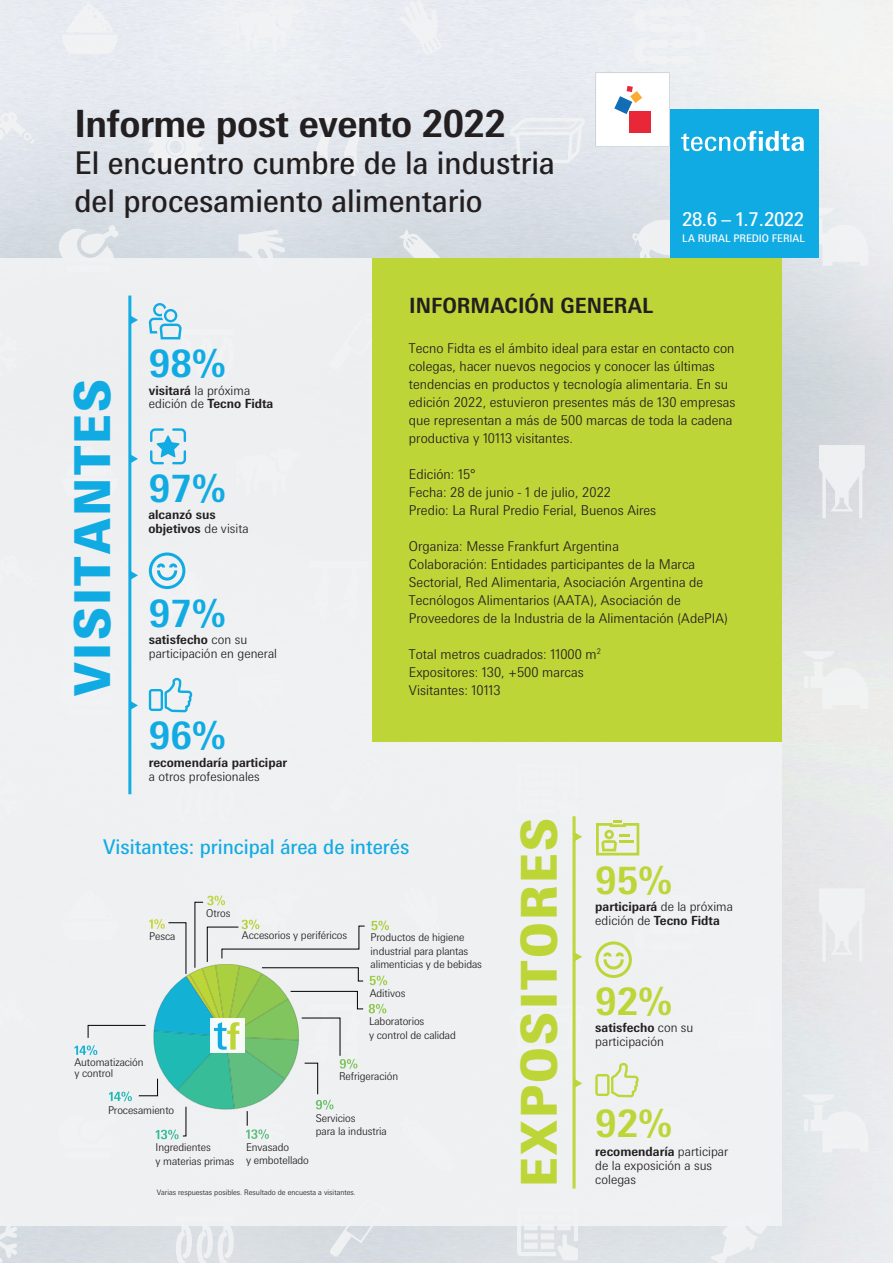
<style>
.page{position:relative;width:893px;height:1263px;background:#fff}
.page>*{position:absolute;margin:0;border:0;box-sizing:border-box;transform-origin:0 0}
.t1{font:900 49.5px "Messe Univers";letter-spacing:.05em;color:#bed537}
.t2{font:900 49.5px "Messe Univers";letter-spacing:.05em;color:#11abe3}
.t3{font:700 37.95px "Messe Univers";color:#11abe3}
.t4{font:700 37.95px "Messe Univers";color:#bed537}
.t5{font:700 37.5px "Messe Univers";letter-spacing:-.015em;color:#231f20}
.t6{font:31.35px/37.5px "Messe Univers";color:#231f20}
.t7{font:700 21px "Messe Univers";color:#231f20}
.t8{font:20.25px "Messe Univers";color:#11abe3}
.t9{font:19.05px "Messe Univers";letter-spacing:-.02em;color:#fff}
.t10{font:300 13.5px/18px "Messe Univers";color:#231f20}
.t11{font:300 12.6px/14px "Messe Univers";color:#231f20}
.t12{font:700 12.6px/14px "Messe Univers";color:#231f20}
.t13{font:300 10.8px/13.4px "Messe Univers";letter-spacing:-.01em;color:#231f20}
.t14{font:10.5px "Messe Univers";color:#fff}
.t15{font:300 7.5px "Messe Univers";color:#231f20}
.s1{font-weight:300}
.s2{font-weight:700}
</style>
<div class="page">
<img style="left:0;top:0;width:893px;height:1263px">
<div style="left:0;top:258px;width:781px;height:968px;background:#f2f3f4"></div>
<div style="left:398px;top:0;width:44px;height:55px;background:#eaedf3"></div>
<svg style="left:0;top:112px;width:35px;height:58px"></svg>
<svg style="left:57px;top:225px;width:62px;height:33px;background:#e1e6e9"></svg>
<svg style="left:238px;top:229px;width:47px;height:29px"></svg>
<svg style="left:62px;top:3px;width:56px;height:51px"></svg>
<svg style="left:399px;top:230px;width:57px;height:28px;background:#dae0e4"></svg>
<div style="left:235px;top:3px;width:66px;height:49px;background:#eef1f3"></div>
<svg style="left:305px;top:117px;width:63px;height:60px"></svg>
<svg style="left:148px;top:119px;width:56px;height:56px"></svg>
<svg style="left:330px;top:1226px;width:56px;height:30px;background:#d9dee3"></svg>
<svg style="left:176px;top:1226px;width:58px;height:37px"></svg>
<svg style="left:0;top:1226px;width:17px;height:37px"></svg>
<svg style="left:510px;top:118px;width:76px;height:45px"></svg>
<svg style="left:631px;top:219px;width:39px;height:39px"></svg>
<div style="left:634px;top:8px;width:71px;height:56px;background:#eef1f3"></div>
<svg style="left:802px;top:208px;width:66px;height:58px"></svg>
<div style="left:819px;top:2px;width:46px;height:73px;background:#f2f3f3"></div>
<svg style="left:802px;top:651px;width:66px;height:58px"></svg>
<svg style="left:819px;top:445px;width:46px;height:73px"></svg>
<svg style="left:572px;top:1005px;width:1px;height:45px"></svg>
<svg style="left:711px;top:1226px;width:61px;height:37px"></svg>
<svg style="left:802px;top:1094px;width:66px;height:58px"></svg>
<svg style="left:517px;top:1226px;width:61px;height:34px"></svg>
<svg style="left:819px;top:888px;width:46px;height:74px"></svg>
<div style="left:372px;top:258px;width:409px;height:484px;background:#bed537"></div>
<hr style="left:128px;top:296px;width:3px;height:498px;background:#13ace3">
<svg style="left:131px;top:571px;width:7px;height:9px"></svg>
<svg style="left:131px;top:701px;width:7px;height:9px"></svg>
<svg style="left:131px;top:454px;width:7px;height:9px"></svg>
<svg style="left:131px;top:315px;width:7px;height:10px"></svg>
<hr style="left:573px;top:816px;width:3px;height:372px;background:#bed638">
<svg style="left:575px;top:832px;width:7px;height:9px"></svg>
<svg style="left:575px;top:952px;width:7px;height:9px"></svg>
<svg style="left:575px;top:1079px;width:7px;height:9px"></svg>
<svg style="left:595px;top:72px;width:75px;height:75px"></svg>
<svg style="left:150px;top:428px;width:36px;height:36px"></svg>
<svg style="left:148px;top:552px;width:38px;height:38px"></svg>
<svg style="left:149px;top:678px;width:43px;height:34px"></svg>
<svg style="left:149px;top:303px;width:33px;height:37px"></svg>
<svg style="left:595px;top:941px;width:37px;height:37px"></svg>
<svg style="left:595px;top:1063px;width:44px;height:34px"></svg>
<svg style="left:596px;top:820px;width:43px;height:35px"></svg>
<div style="left:670px;top:109px;width:149px;height:149px;background:#11abe3"></div>
<svg style="left:681px;top:130px;width:123px;height:22px"></svg>
<svg style="left:74px;top:895px;width:315px;height:245px"></svg>
<h3 class="t5" style="left:74px;top:101px;width:433px">Informe post evento 2022</h3>
<h3 class="t6" style="left:74px;top:144px;width:482px">El encuentro cumbre de la industria del procesamiento alimentario</h3>
<h3 class="t7" style="left:409px;top:293px;width:245px">INFORMACIÓN GENERAL</h3>
<h3 class="t9" style="left:682px;top:208px;width:124px">28.6 – 1.7.2022</h3>
<p class="t14" style="left:682px;top:232px;width:124px">LA RURAL PREDIO FERIAL</p>
<h1 class="t2" style="left:62px;top:696px;width:318px;rotate:-90deg">VISITANTES</h1>
<h2 class="t3" style="left:149px;top:341px;width:78px">98%</h2>
<p class="t12" style="left:149px;top:383px;width:126px">visitará <span class="s1">la próxima edición de</span> Tecno Fidta</p>
<h2 class="t3" style="left:149px;top:465px;width:78px">97%</h2>
<p class="t12" style="left:148px;top:507px;width:102px">alcanzó sus objetivos <span class="s1">de visita</span></p>
<h2 class="t3" style="left:149px;top:591px;width:78px">97%</h2>
<p class="t11" style="left:149px;top:633px;width:130px"><span class="s2">satisfecho</span> con su participación en general</p>
<h2 class="t3" style="left:149px;top:713px;width:78px">96%</h2>
<p class="t12" style="left:149px;top:755px;width:140px">recomendaría participar</p>
<p class="t11" style="left:149px;top:769px;width:113px">a otros profesionales</p>
<p class="t10" style="left:409px;top:339px;width:328px">Tecno Fidta es el ámbito ideal para estar en contacto con colegas, hacer nuevos negocios y conocer las últimas tendencias en productos y tecnología alimentaria. En su edición 2022, estuvieron presentes más de 130 empresas que representan a más de 500 marcas de toda la cadena productiva y 10113 visitantes.</p>
<p class="t10" style="left:409px;top:465px;width:249px">Edición: 15°<br>Fecha: 28 de junio - 1 de julio, 2022<br>Predio: La Rural Predio Ferial, Buenos Aires</p>
<p class="t10" style="left:409px;top:537px;width:320px">Organiza: Messe Frankfurt Argentina<br>Colaboración: Entidades participantes de la Marca Sectorial, Red Alimentaria, Asociación Argentina de Tecnólogos Alimentarios (AATA), Asociación de Proveedores de la Industria de la Alimentación (AdePIA)</p>
<p class="t10" style="left:409px;top:645px;width:194px">Total metros cuadrados: 11000 m<sup>2<br></sup>Expositores: 130, +500 marcas<br>Visitantes: 10113</p>
<h3 class="t8" style="left:103px;top:835px;width:308px">Visitantes: principal área de interés</h3>
<p class="t13" style="left:149px;top:930px;width:28px">Pesca</p>
<p class="t13" style="left:206px;top:907px;width:26px">Otros</p>
<p class="t13" style="left:74px;top:1057px;width:71px;line-height:10.5px">Automatización y control</p>
<p class="t13" style="left:108px;top:1104px;width:68px">Procesamiento</p>
<p class="t13" style="left:156px;top:1141px;width:80px">Ingredientes<br>y materias primas</p>
<p class="t13" style="left:242px;top:928px;width:107px">Accesorios y periféricos</p>
<p class="t13" style="left:371px;top:931px;width:113px">Productos de higiene industrial para plantas alimenticias y de bebidas</p>
<p class="t13" style="left:370px;top:987px;width:37px">Aditivos</p>
<p class="t13" style="left:369px;top:1015px;width:88px">Laboratorios<br>y control de calidad</p>
<p class="t13" style="left:339px;top:1070px;width:61px">Refrigeración</p>
<p class="t13" style="left:316px;top:1111px;width:72px">Servicios<br>para la industria</p>
<p class="t13" style="left:246px;top:1140px;width:64px">Envasado<br>y embotellado</p>
<p class="t15" style="left:157px;top:1188px;width:201px">Varias respuestas posibles. Resultado de encuesta a visitantes.</p>
<h1 class="t1" style="left:508px;top:1187px;width:370px;rotate:-90deg">EXPOSITORES</h1>
<h2 class="t4" style="left:595px;top:857px;width:78px">95%</h2>
<p class="t12" style="left:595px;top:899px;width:139px">participará <span class="s1">de la próxima edición de</span> Tecno Fidta</p>
<h2 class="t4" style="left:595px;top:979px;width:78px">92%</h2>
<p class="t11" style="left:595px;top:1021px;width:100px"><span class="s2">satisfecho</span> con su participación</p>
<h2 class="t4" style="left:595px;top:1101px;width:78px">92%</h2>
<p class="t11" style="left:595px;top:1144px;width:134px"><span class="s2">recomendaría</span> participar de la exposición a sus colegas</p>
</div>
